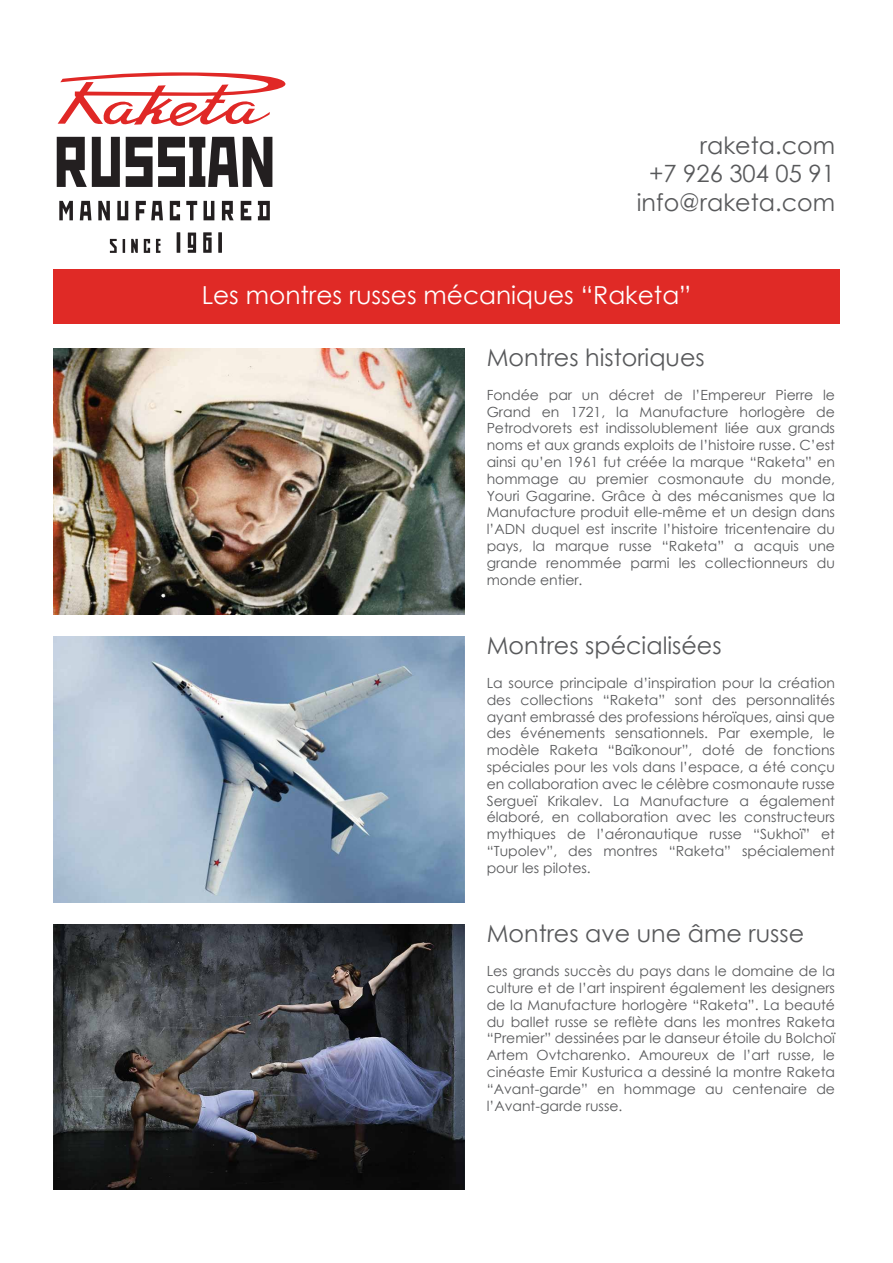
<style>
.page{position:relative;width:893px;height:1263px;background:#fff}
.page>*{position:absolute;margin:0;border:0;box-sizing:border-box;transform-origin:0 0}
.t1{font:24.9px "Century Gothic";color:#fff}
.t2{font:23.85px/28.7px "Century Gothic";color:#58595b;text-align:right}
.t3{font:13.95px/16.8px "Century Gothic";color:#58595b;text-align:justify}
</style>
<div class="page">
<img style="left:53px;top:349px;width:411px;height:266px">
<img style="left:53px;top:636px;width:411px;height:266px">
<img style="left:53px;top:925px;width:411px;height:265px">
<div style="left:53px;top:269px;width:787px;height:54px;background:#e02a26"></div>
<svg style="left:57px;top:137px;width:63px;height:50px"></svg>
<svg style="left:126px;top:137px;width:146px;height:50px"></svg>
<svg style="left:59px;top:201px;width:14px;height:19px"></svg>
<svg style="left:80px;top:201px;width:11px;height:19px"></svg>
<svg style="left:98px;top:201px;width:12px;height:19px"></svg>
<svg style="left:117px;top:201px;width:11px;height:19px"></svg>
<svg style="left:136px;top:201px;width:27px;height:19px"></svg>
<svg style="left:170px;top:201px;width:10px;height:19px"></svg>
<svg style="left:186px;top:201px;width:11px;height:19px"></svg>
<svg style="left:204px;top:201px;width:10px;height:19px"></svg>
<svg style="left:222px;top:201px;width:12px;height:19px"></svg>
<svg style="left:241px;top:201px;width:10px;height:19px"></svg>
<svg style="left:258px;top:201px;width:12px;height:19px"></svg>
<svg style="left:58px;top:72px;width:228px;height:54px"></svg>
<svg style="left:110px;top:239px;width:7px;height:14px"></svg>
<svg style="left:123px;top:239px;width:2px;height:14px"></svg>
<svg style="left:131px;top:239px;width:7px;height:14px"></svg>
<svg style="left:144px;top:239px;width:6px;height:14px"></svg>
<svg style="left:156px;top:239px;width:4px;height:14px"></svg>
<svg style="left:177px;top:232px;width:3px;height:21px"></svg>
<svg style="left:188px;top:233px;width:8px;height:20px"></svg>
<svg style="left:203px;top:232px;width:9px;height:21px"></svg>
<svg style="left:218px;top:232px;width:4px;height:21px"></svg>
<h2 class="t2" style="left:637px;top:130px;width:200px">raketa.com<br>+7 926 304 05 91 info@raketa.com</h2>
<h1 class="t1" style="left:202px;top:278px;width:491px">Les montres russes mécaniques “Raketa”</h1>
<h2 class="t2" style="left:487px;top:343px;width:220px">Montres historiques</h2>
<p class="t3" style="left:487px;top:386px;width:350px">Fondée par un décret de l’Empereur Pierre le Grand en 1721, la Manufacture horlogère de Petrodvorets est indissolublement liée aux grands noms et aux grands exploits de l’histoire russe. C’est ainsi qu’en 1961 fut créée la marque “Raketa” en hommage au premier cosmonaute du monde, Youri Gagarine. Grâce à des mécanismes que la Manufacture produit elle-même et un design dans l’ADN duquel est inscrite l’histoire tricentenaire du pays, la marque russe “Raketa” a acquis une grande renommée parmi les collectionneurs du monde entier.</p>
<h2 class="t2" style="left:487px;top:631px;width:236px">Montres spécialisées</h2>
<p class="t3" style="left:487px;top:674px;width:350px">La source principale d’inspiration pour la création des collections “Raketa” sont des personnalités ayant embrassé des professions héroïques, ainsi que des événements sensationnels. Par exemple, le modèle Raketa “Baïkonour”, doté de fonctions spéciales pour les vols dans l’espace, a été conçu en collaboration avec le célèbre cosmonaute russe Sergueï Krikalev. La Manufacture a également élaboré, en collaboration avec les constructeurs mythiques de l’aéronautique russe “Sukhoï” et “Tupolev”, des montres “Raketa” spécialement pour les pilotes.</p>
<h2 class="t2" style="left:487px;top:919px;width:319px">Montres ave une âme russe</h2>
<p class="t3" style="left:487px;top:962px;width:350px">Les grands succès du pays dans le domaine de la culture et de l’art inspirent également les designers de la Manufacture horlogère “Raketa”. La beauté du ballet russe se reflète dans les montres Raketa “Premier” dessinées par le danseur étoile du Bolchoï Artem Ovtcharenko. Amoureux de l’art russe, le cinéaste Emir Kusturica a dessiné la montre Raketa “Avant-garde” en hommage au centenaire de l’Avant-garde russe.</p>
</div>
